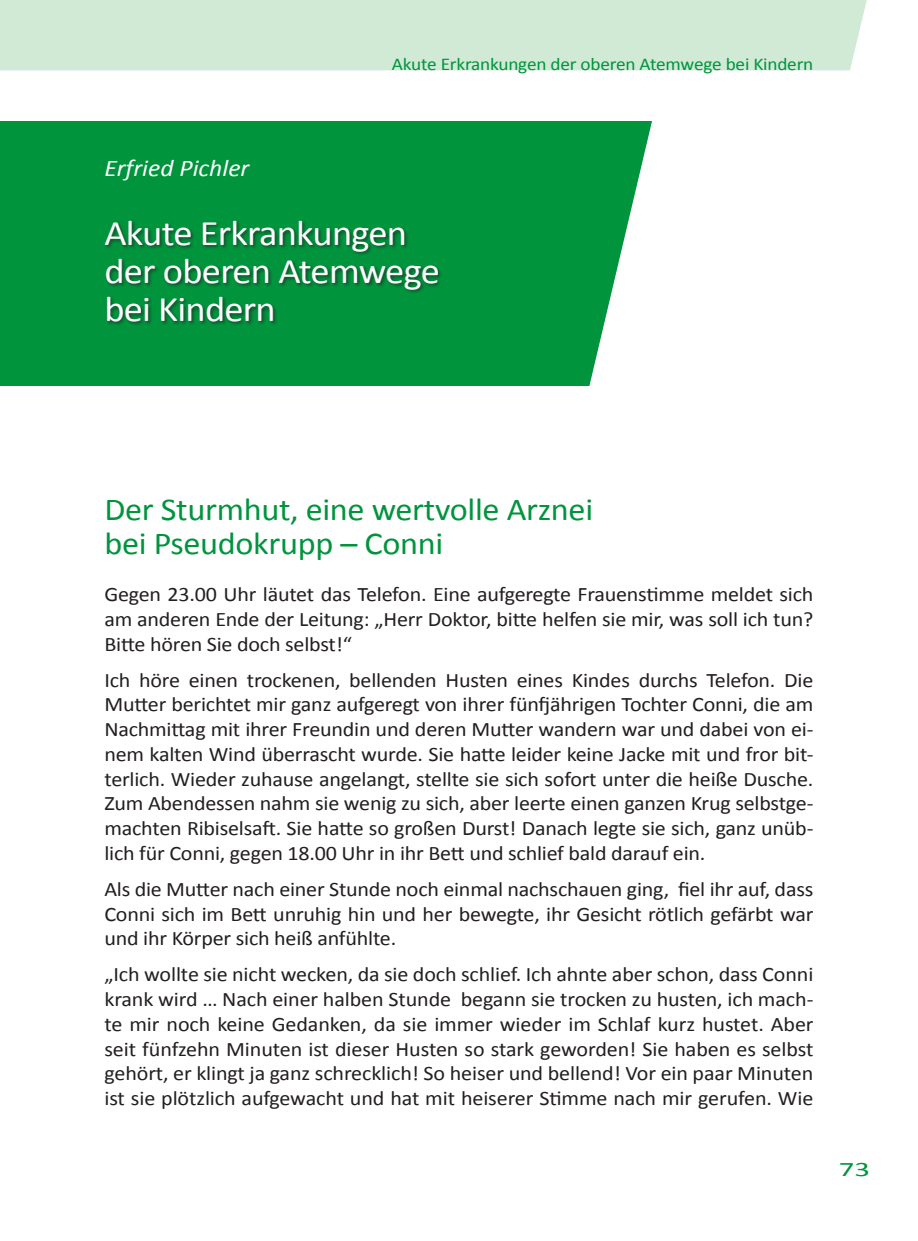
<style>
.page{position:relative;width:918px;height:1241px;background:#fff}
.page>*{position:absolute;margin:0;border:0;box-sizing:border-box;transform-origin:0 0}
.Kapiteltitel_Rand{font:36px/38px "Calibri";letter-spacing:-.02em;color:#fff;scale:1.07 1}
.Titel_16pt{font:32px/34px "Calibri";letter-spacing:-.01em;color:#00943d;scale:1.07 1}
.Autor_Kapitel{font:italic 24px "Calibri";color:#fff;scale:1.07 1}
.t1{font:20.6px/24.8px "Calibri";letter-spacing:-.01em;color:#231f20;text-align:justify;scale:1.07 1}
.t2{font:20.6px "Calibri";color:#00943d;scale:1.5 1}
.t3{font:18px "Calibri";letter-spacing:-.01em;color:#00943d;scale:1.07 1}
</style>
<div class="page">
<div style="left:0;top:122px;width:683px;height:264px;background:#00943d"></div>
<svg style="left:588px;top:121px;width:95px;height:265px;fill:#fff"></svg>
<div style="left:0;top:0;width:867px;height:70px;background:#d0ead6"></div>
<div style="left:104px;top:220px;width:338px;height:106px;background:#231f20;opacity:.6"></div>
<p class="Autor_Kapitel" style="left:104px;top:151px;width:137px">Erfried Pichler</p>
<p class="t3" style="left:392px;top:53px;width:395px">Akute Erkrankungen der oberen Atemwege bei Kindern</p>
<p class="Kapiteltitel_Rand" style="left:104px;top:214px;width:315px">Akute Erkrankungen der oberen Atemwege bei Kindern</p>
<p class="Titel_16pt" style="left:104px;top:492px;width:458px">Der Sturmhut, eine wertvolle Arznei bei Pseudokrupp – Conni</p>
<p class="t1" style="left:104px;top:582px;width:664px">Gegen 23.00 Uhr läutet das Telefon. Eine aufgeregte Frauenstimme meldet sich am anderen Ende der Leitung: „Herr Doktor, bitte helfen sie mir, was soll ich tun?<br>Bitte hören Sie doch selbst!“</p>
<p class="t1" style="left:104px;top:667px;width:664px">Ich höre einen trockenen, bellenden Husten eines Kindes durchs Telefon. Die Mutter berichtet mir ganz aufgeregt von ihrer fünfjährigen Tochter Conni, die am Nachmittag mit ihrer Freundin und deren Mutter wandern war und dabei von ei&shy;nem kalten Wind überrascht wurde. Sie hatte leider keine Jacke mit und fror bit&shy;terlich. Wieder zuhause angelangt, stellte sie sich sofort unter die heiße Dusche.<br>Zum Abendessen nahm sie wenig zu sich, aber leerte einen ganzen Krug selbstge&shy;machten Ribiselsaft. Sie hatte so großen Durst! Danach legte sie sich, ganz unüb&shy;lich für Conni, gegen 18.00 Uhr in ihr Bett und schlief bald darauf ein.</p>
<p class="t1" style="left:104px;top:876px;width:664px">Als die Mutter nach einer Stunde noch einmal nachschauen ging, fiel ihr auf, dass Conni sich im Bett unruhig hin und her bewegte, ihr Gesicht rötlich gefärbt war und ihr Körper sich heiß anfühlte.</p>
<p class="t1" style="left:104px;top:962px;width:664px">„Ich wollte sie nicht wecken, da sie doch schlief. Ich ahnte aber schon, dass Conni krank wird … Nach einer halben Stunde begann sie trocken zu husten, ich mach&shy;te mir noch keine Gedanken, da sie immer wieder im Schlaf kurz hustet. Aber seit fünfzehn Minuten ist dieser Husten so stark geworden! Sie haben es selbst gehört, er klingt ja ganz schrecklich! So heiser und bellend! Vor ein paar Minuten ist sie plötzlich aufgewacht und hat mit heiserer Stimme nach mir gerufen. Wie</p>
<p class="t2" style="left:838px;top:1156px;width:22px">73</p>
</div>
